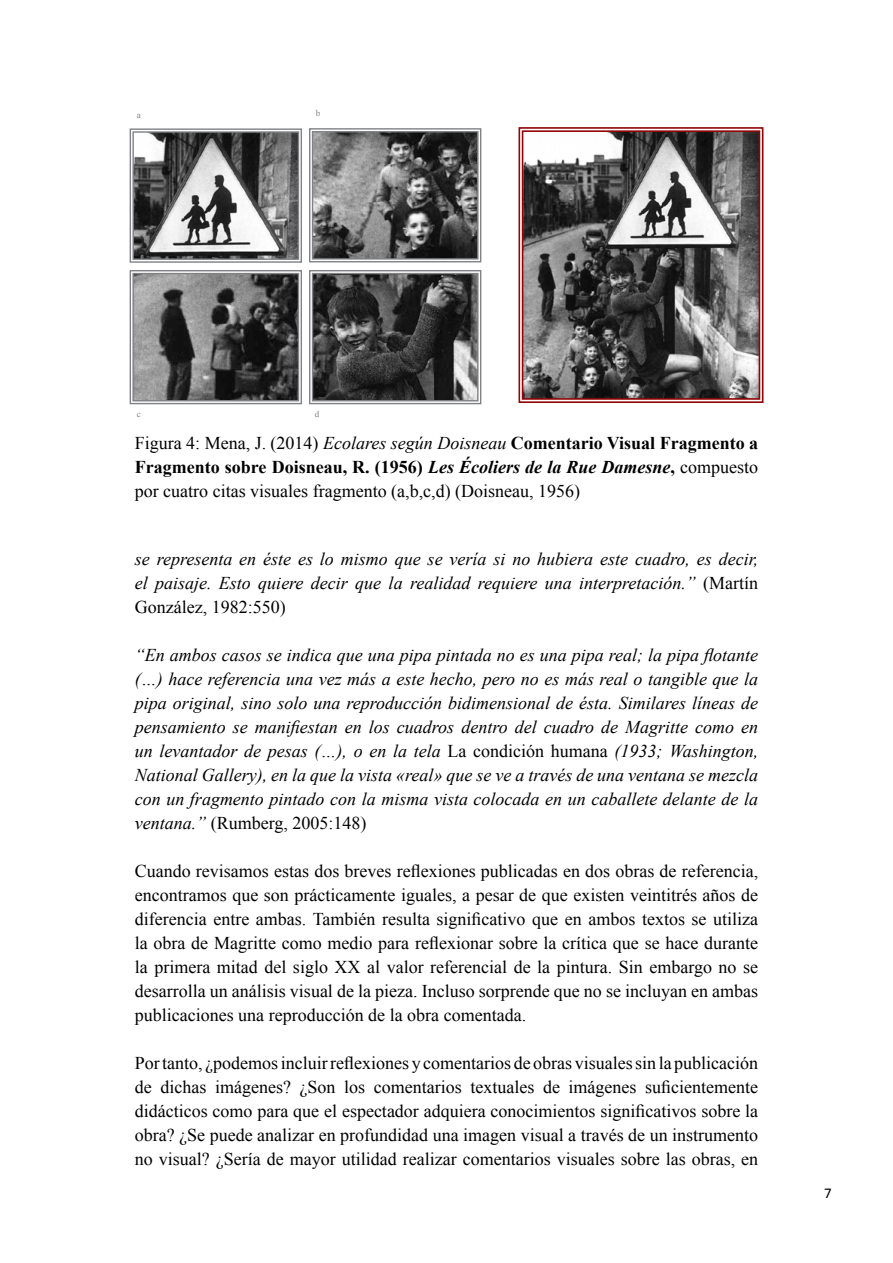
<style>
.page{position:relative;width:893px;height:1263px;background:#fff}
.page>*{position:absolute;margin:0;border:0;box-sizing:border-box;transform-origin:0 0}
.t1{font:18px/24px "Times New Roman";color:#000;text-align:justify}
.t2{font:italic 18px/24px "Times New Roman";color:#000;text-align:justify}
.t3{font:15px "Calibri";color:#000}
.t4{font:9px "Times New Roman";color:#808285}
.s1{font-style:italic}
.s2{font-weight:700}
.s3{font-weight:700;font-style:italic}
.s4{font-style:normal}
</style>
<div class="page">
<svg style="left:518px;top:127px;width:246px;height:276px;background:#be6b6d"></svg>
<svg style="left:521px;top:130px;width:240px;height:271px;background:#736f6f"></svg>
<svg style="left:129px;top:128px;width:353px;height:135px;background:#7b7c7c"></svg>
<svg style="left:129px;top:270px;width:353px;height:135px;background:#5c5c5c"></svg>
<p class="t4" style="left:137px;top:108px;width:5px">a</p>
<p class="t4" style="left:316px;top:107px;width:6px">b</p>
<p class="t4" style="left:137px;top:408px;width:5px">c</p>
<p class="t4" style="left:315px;top:408px;width:6px">d</p>
<p class="t1" style="left:135px;top:430px;width:625px">Figura 4: Mena, J. (2014) <span class="s1">Ecolares según Doisneau</span> <span class="s2">Comentario Visual Fragmento a Fragmento sobre Doisneau, R. (1956)</span> <span class="s3">Les Écoliers de la Rue Damesne</span><span class="s2">,</span> compuesto por cuatro citas visuales fragmento (a,b,c,d) (Doisneau, 1956)</p>
<p class="t2" style="left:135px;top:547px;width:625px">se representa en éste es lo mismo que se vería si no hubiera este cuadro, es decir, el paisaje. Esto quiere decir que la realidad requiere una interpretación.” <span class="s4">(Martín González, 1982:550)</span></p>
<p class="t2" style="left:135px;top:643px;width:625px">“En ambos casos se indica que una pipa pintada no es una pipa real; la pipa flotante (…) hace referencia una vez más a este hecho, pero no es más real o tangible que la pipa original, sino solo una reproducción bidimensional de ésta. Similares líneas de pensamiento se manifiestan en los cuadros dentro del cuadro de Magritte como en un levantador de pesas (…), o en la tela <span class="s4">La condición humana</span> (1933; Washington, National Gallery), en la que la vista «real» que se ve a través de una ventana se mezcla con un fragmento pintado con la misma vista colocada en un caballete delante de la ventana.” <span class="s4">(Rumberg, 2005:148)</span></p>
<p class="t1" style="left:135px;top:859px;width:625px">Cuando revisamos estas dos breves reflexiones publicadas en dos obras de referencia, encontramos que son prácticamente iguales, a pesar de que existen veintitrés años de diferencia entre ambas. También resulta significativo que en ambos textos se utiliza la obra de Magritte como medio para reflexionar sobre la crítica que se hace durante la primera mitad del siglo XX al valor referencial de la pintura. Sin embargo no se desarrolla un análisis visual de la pieza. Incluso sorprende que no se incluyan en ambas publicaciones una reproducción de la obra comentada.</p>
<p class="t1" style="left:135px;top:1051px;width:625px">Por tanto, ¿podemos incluir reflexiones y comentarios de obras visuales sin la publicación de dichas imágenes? ¿Son los comentarios textuales de imágenes suficientemente didácticos como para que el espectador adquiera conocimientos significativos sobre la obra? ¿Se puede analizar en profundidad una imagen visual a través de un instrumento no visual? ¿Sería de mayor utilidad realizar comentarios visuales sobre las obras, en</p>
<p class="t3" style="left:824px;top:1183px;width:9px">7</p>
</div>
